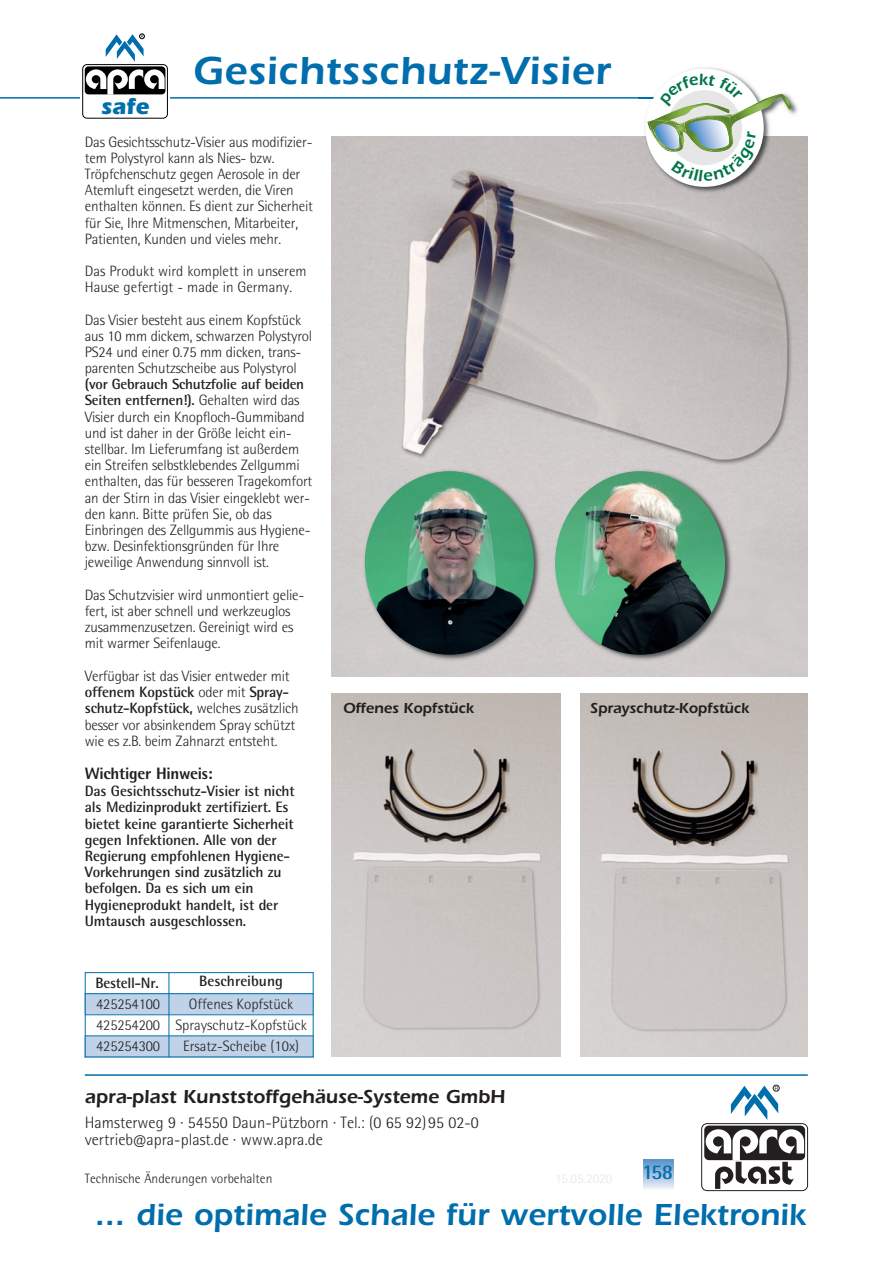
<style>
.page{position:relative;width:893px;height:1263px;background:#fff}
.page>*{position:absolute;margin:0;border:0;box-sizing:border-box;transform-origin:0 0}
.t1{font:600 40.5px "Itc Eras";letter-spacing:.02em;color:#006dad}
.t2{font:600 31.5px "Itc Eras";letter-spacing:.005em;color:#006dad}
.t3{font:700 23.1px "Itc Eras";color:#006dad}
.t4{font:700 21px "Rotis Semi Sans Pro Cyr";color:#006dad}
.t5{font:600 19.5px "Itc Eras";color:#231f20}
.t6{font:600 16.95px "Itc Eras";color:#007646}
.t7{font:300 16.5px/17.9px "Rotis Semi Sans Pro Cyr";color:#231f20}
.t8{font:800 16.5px "Rotis Semi Sans Pro Cyr";letter-spacing:-.015em;color:#231f20}
.t9{font:300 15px/16.2px "Rotis Semi Sans Pro Cyr";letter-spacing:-.015em;color:#231f20}
.t10{font:700 15px/16.2px "Rotis Semi Sans Pro Cyr";letter-spacing:-.01em;color:#231f20}
.t11{font:600 15px "Itc Eras";letter-spacing:-.005em;color:#231f20}
.t12{font:700 14.7px/15.9px "Rotis Semi Sans Pro Cyr";letter-spacing:-.015em;color:#231f20}
.t13{font:300 13.5px "Rotis Semi Sans Pro Cyr";color:#231f20}
.s1{font-weight:300;font-size:15px}
.s2{font-weight:700}
</style>
<div class="page">
<hr style="left:0;top:97px;width:680px;height:2px;background:#006dad">
<div style="left:80px;top:30px;width:90px;height:89px;background:#fff"></div>
<div style="left:82px;top:64px;width:86px;height:55px;border:1px solid #000;border-radius:4px"></div>
<svg style="left:106px;top:34px;width:39px;height:28px"></svg>
<div style="left:85px;top:66px;width:80px;height:28px;background:#000;border-radius:4px"></div>
<svg style="left:86px;top:69px;width:79px;height:26px"></svg>
<svg style="left:702px;top:1124px;width:105px;height:67px"></svg>
<div style="left:701px;top:1123px;width:107px;height:68px;border:1px solid #231f20;border-radius:5px"></div>
<div style="left:704px;top:1126px;width:101px;height:34px;background:#231f20;border-radius:5px"></div>
<svg style="left:706px;top:1129px;width:98px;height:60px"></svg>
<svg style="left:731px;top:1085px;width:48px;height:35px"></svg>
<img style="left:332px;top:136px;width:476px;height:540px">
<div style="left:643px;top:1160px;width:30px;height:30px;background:linear-gradient(to bottom,#5892c6,#edeff7)"></div>
<img style="left:332px;top:693px;width:228px;height:364px">
<img style="left:581px;top:693px;width:227px;height:364px">
<img style="left:550px;top:466px;width:186px;height:201px">
<img style="left:555px;top:471px;width:170px;height:184px;border-radius:50%">
<img style="left:359px;top:466px;width:186px;height:201px">
<img style="left:365px;top:471px;width:169px;height:184px;border-radius:50%">
<img style="left:638px;top:67px;width:168px;height:132px">
<img style="left:638px;top:97px;width:9px;height:2px">
<div style="left:645px;top:69px;width:119px;height:118px;background:#fff;border-radius:50%"></div>
<hr style="left:85px;top:1074px;width:723px;height:2px;background:#006dad">
<div style="left:85px;top:994px;width:84px;height:21px;background:#c0d2e8"></div>
<div style="left:169px;top:994px;width:145px;height:21px;background:#c0d2e8"></div>
<div style="left:85px;top:1036px;width:84px;height:21px;background:#c0d2e8"></div>
<div style="left:169px;top:1036px;width:145px;height:21px;background:#c0d2e8"></div>
<hr style="left:85px;top:972px;width:1px;height:85px;background:#006dad">
<hr style="left:169px;top:972px;width:1px;height:85px;background:#006dad">
<hr style="left:313px;top:972px;width:1px;height:85px;background:#006dad">
<hr style="left:85px;top:972px;width:229px;height:1px;background:#006dad">
<hr style="left:85px;top:993px;width:229px;height:1px;background:#006dad">
<hr style="left:85px;top:1014px;width:229px;height:1px;background:#006dad">
<hr style="left:85px;top:1035px;width:229px;height:1px;background:#006dad">
<hr style="left:85px;top:1057px;width:229px;height:1px;background:#006dad">
<svg style="left:647px;top:75px;width:145px;height:106px"></svg>
<h3 class="t3" style="left:101px;top:93px;width:50px">safe</h3>
<h1 class="t1" style="left:193px;top:56px;width:420px">Gesichtsschutz-Visier</h1>
<p class="t6" style="left:699px;top:73px;width:11px">k</p>
<p class="t9" style="left:85px;top:134px;width:230px">Das Gesichtsschutz-Visier aus modifizier&shy;tem Polystyrol kann als Nies- bzw.<br>Tröpfchenschutz gegen Aerosole in der Atemluft eingesetzt werden, die Viren enthalten können. Es dient zur Sicherheit für Sie, Ihre Mitmenschen, Mitarbeiter, Patienten, Kunden und vieles mehr.</p>
<p class="t9" style="left:85px;top:263px;width:223px">Das Produkt wird komplett in unserem<br>Hause gefertigt - made in Germany.</p>
<p class="t9" style="left:85px;top:312px;width:229px">Das Visier besteht aus einem Kopfstück aus 10 mm dickem, schwarzen Polystyrol PS24 und einer 0.75 mm dicken, trans&shy;parenten Schutzscheibe aus Polystyrol</p>
<p class="t12" style="left:85px;top:378px;width:221px">(vor Gebrauch Schutzfolie auf beiden<br>Seiten entfernen!). <span class="s1">Gehalten wird das</span></p>
<p class="t9" style="left:85px;top:409px;width:229px">Visier durch ein Knopfloch-Gummiband und ist daher in der Größe leicht ein&shy;stellbar. Im Lieferumfang ist außerdem ein Streifen selbstklebendes Zellgummi enthalten, das für besseren Tragekomfort an der Stirn in das Visier eingeklebt wer&shy;den kann. Bitte prüfen Sie, ob das Einbringen des Zellgummis aus Hygiene&shy;bzw. Desinfektionsgründen für Ihre jeweilige Anwendung sinnvoll ist.</p>
<p class="t9" style="left:85px;top:587px;width:221px">Das Schutzvisier wird unmontiert gelie&shy;fert, ist aber schnell und werkzeuglos zusammenzusetzen. Gereinigt wird es mit warmer Seifenlauge.</p>
<p class="t9" style="left:85px;top:668px;width:215px">Verfügbar ist das Visier entweder mit <span class="s2">offenem Kopstück</span> oder mit <span class="s2">Spray&shy;schutz-Kopfstück,</span> welches zusätzlich besser vor absinkendem Spray schützt wie es z.B. beim Zahnarzt entsteht.</p>
<p class="t8" style="left:85px;top:768px;width:129px">Wichtiger Hinweis:</p>
<p class="t10" style="left:85px;top:784px;width:211px">Das Gesichtsschutz-Visier ist nicht als Medizinprodukt zertifiziert. Es bietet keine garantierte Sicherheit gegen Infektionen. Alle von der Regierung empfohlenen Hygiene-Vorkehrungen sind zusätzlich zu befolgen. Da es sich um ein Hygieneprodukt handelt, ist der Umtausch ausgeschlossen.</p>
<p class="t10" style="left:95px;top:976px;width:65px">Bestell-Nr.</p>
<p class="t10" style="left:199px;top:974px;width:85px">Beschreibung</p>
<p class="t9" style="left:96px;top:996px;width:65px">425254100</p>
<p class="t9" style="left:96px;top:993px;width:212px;line-height:21px;text-indent:93px">Offenes Kopfstück<br>425254200 Sprayschutz-Kopfstück<br>425254300</p>
<p class="t9" style="left:183px;top:1038px;width:118px">Ersatz-Scheibe (10x)</p>
<p class="t11" style="left:343px;top:702px;width:132px">Offenes Kopfstück</p>
<p class="t11" style="left:590px;top:702px;width:161px">Sprayschutz-Kopfstück</p>
<h3 class="t5" style="left:85px;top:1089px;width:422px">apra-plast Kunststoffgehäuse-Systeme GmbH</h3>
<p class="t7" style="left:85px;top:1113px;width:395px">Hamsterweg 9 · 54550 Daun-Pützborn · Tel.: (0 65 92)95 02-0 vertrieb@apra-plast.de · www.apra.de</p>
<p class="t13" style="left:85px;top:1171px;width:189px">Technische Änderungen vorbehalten</p>
<h3 class="t4" style="left:642px;top:1163px;width:33px">158</h3>
<h2 class="t2" style="left:95px;top:1203px;width:713px">... die optimale Schale für wertvolle Elektronik</h2>
</div>
